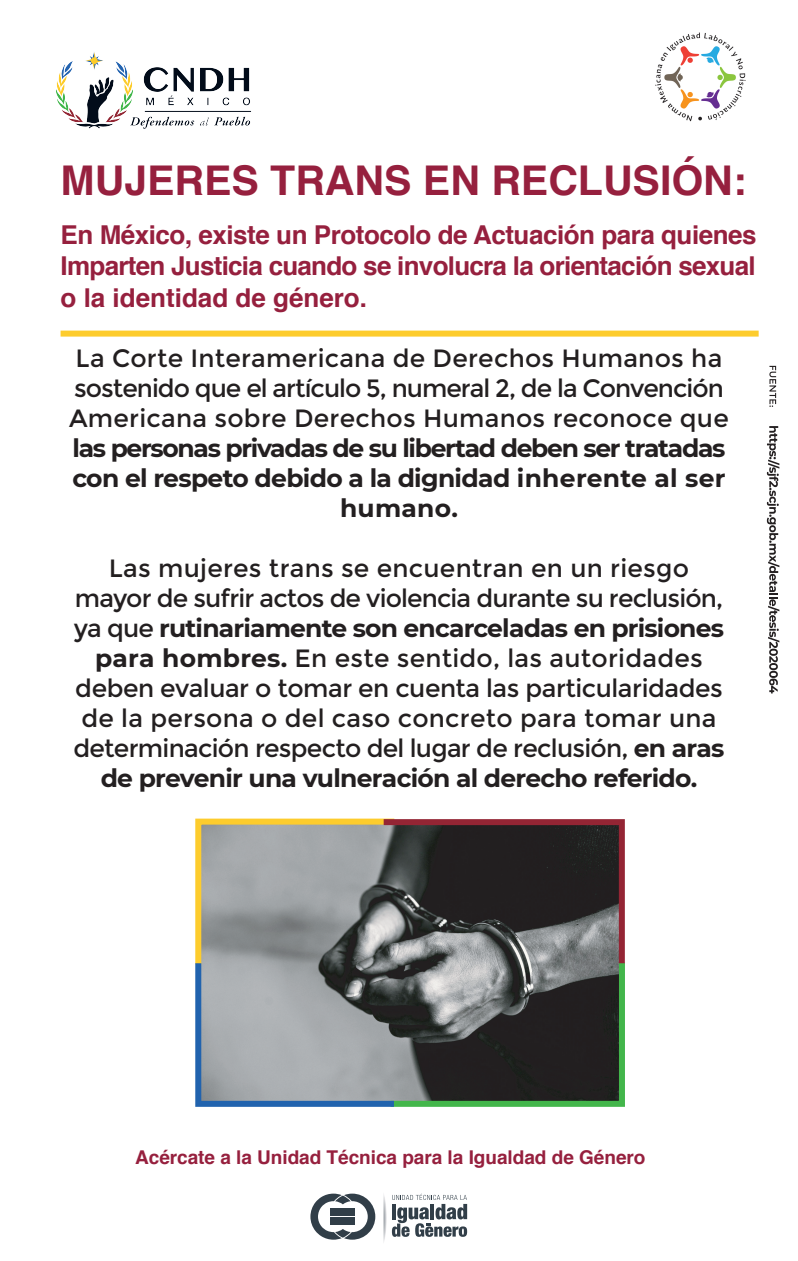
<style>
.page{position:relative;width:798px;height:1261px;background:#fff}
.page>*{position:absolute;margin:0;border:0;box-sizing:border-box;transform-origin:0 0}
.t1{font:700 41px "Helvetica";color:#96203e}
.t2{font:700 26px/31.2px "Helvetica";letter-spacing:-.03em;color:#96203e;text-align:justify}
.t3{font:25px/30px "Montserrat";letter-spacing:-.02em;color:#231f20;text-align:center}
.t4{font:25px/30px "Montserrat";color:#231f20}
.t5{font:700 25px/30px "Montserrat";letter-spacing:-.04em;color:#231f20;text-align:center}
.t6{font:700 19px "Helvetica";color:#96203e}
.s1{font-weight:700}
</style>
<div class="page">
<img style="left:56px;top:52px;width:195px;height:77px">
<img style="left:655px;top:32px;width:91px;height:90px">
<svg style="left:383px;top:1193px;width:84px;height:49px"></svg>
<svg style="left:310px;top:1193px;width:65px;height:47px"></svg>
<div style="left:61px;top:331px;width:697px;height:6px;background:#fdcc2d"></div>
<svg style="left:769px;top:366px;width:7px;height:41px"></svg>
<svg style="left:195px;top:818px;width:430px;height:289px"></svg>
<svg style="left:766px;top:426px;width:13px;height:267px"></svg>
<h1 class="t1" style="left:61px;top:148px;width:687px">MUJERES TRANS EN RECLUSIÓN:</h1>
<p class="t2" style="left:61px;top:220px;width:697px">En México, existe un Protocolo de Actuación para quienes Imparten Justicia cuando se involucra la orientación sexual o la identidad de género.</p>
<p class="t4" style="left:69px;top:343px;width:661px">La Corte Interamericana de Derechos Humanos ha sostenido que el artículo 5, numeral 2, de la Convención<br>Americana sobre Derechos Humanos reconoce que</p>
<p class="t5" style="left:72px;top:431px;width:654px">las personas privadas de su libertad deben ser tratadas con el respeto debido a la dignidad inherente al ser humano.</p>
<p class="t3" style="left:74px;top:553px;width:652px">Las mujeres trans se encuentran en un riesgo mayor de sufrir actos de violencia durante su reclusión, ya que <span class="s1">rutinariamente son encarceladas en prisiones para hombres.</span> En este sentido, las autoridades deben evaluar o tomar en cuenta las particularidades de la persona o del caso concreto para tomar una determinación respecto del lugar de reclusión, <span class="s1">en aras de prevenir una vulneración al derecho referido.</span></p>
<p class="t6" style="left:135px;top:1142px;width:512px">Acércate a la Unidad Técnica para la Igualdad de Género</p>
</div>
